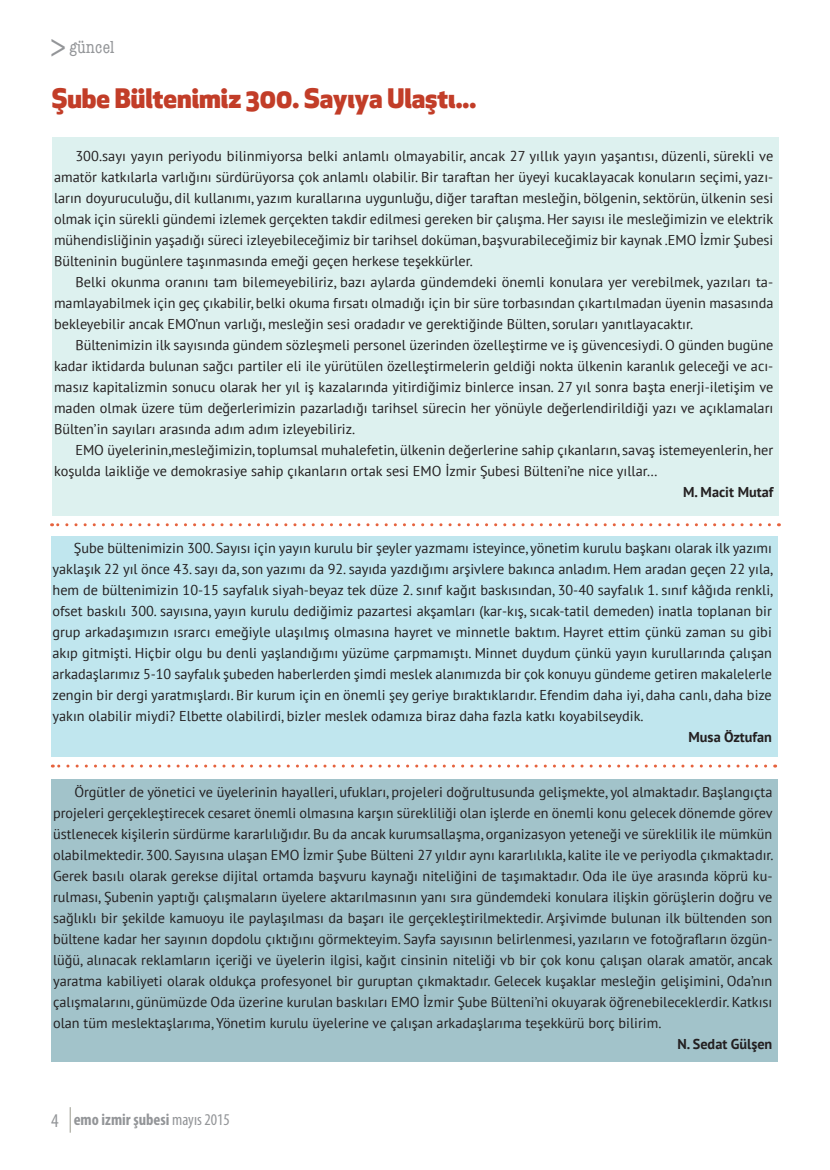
<style>
.page{position:relative;width:830px;height:1170px;background:#fff}
.page>*{position:absolute;margin:0;border:0;box-sizing:border-box;transform-origin:0 0}
.t1{font:800 26.25px "Apex New";color:#c23d28}
.t2{font:condensed 18px "American Typewriter";letter-spacing:.01em;color:#939598}
.t3{font:700 condensed 16.5px "Myriad Pro";color:#939598}
.t4{font:14.25px/21px "PT Sans";color:#231f20;text-align:justify}
.t5{font:700 14.25px "PT Sans";color:#231f20}
.s1{font-family:"Apex New";font-stretch:normal;font-size:33px}
.s2{font-weight:400;font-size:19.5px}
.s3{font-weight:400}
</style>
<div class="page">
<svg style="left:70px;top:1107px;width:1px;height:25px"></svg>
<div style="left:51px;top:536px;width:726px;height:220px;background:#c0e6ee"></div>
<div style="left:51px;top:779px;width:726px;height:282px;background:#a2c3ca"></div>
<div style="left:52px;top:137px;width:726px;height:379px;background:#ddf1ef"></div>
<svg style="left:52px;top:523px;width:717px;height:3px"></svg>
<svg style="left:52px;top:764px;width:713px;height:3px"></svg>
<p class="t2" style="left:50px;top:33px;width:66px"><span class="s1">&gt;</span>güncel</p>
<h1 class="t1" style="left:52px;top:80px;width:426px">Şube Bültenimiz 300. Sayıya Ulaştı...</h1>
<p class="t4" style="left:54px;top:145px;width:720px;text-indent:21px">300.sayı yayın periyodu bilinmiyorsa belki anlamlı olmayabilir, ancak 27 yıllık yayın yaşantısı, düzenli, sürekli ve amatör katkılarla varlığını sürdürüyorsa çok anlamlı olabilir. Bir taraftan her üyeyi kucaklayacak konuların seçimi, yazı&shy;ların doyuruculuğu, dil kullanımı, yazım kurallarına uygunluğu, diğer taraftan mesleğin, bölgenin, sektörün, ülkenin sesi olmak için sürekli gündemi izlemek gerçekten takdir edilmesi gereken bir çalışma. Her sayısı ile mesleğimizin ve elektrik mühendisliğinin yaşadığı süreci izleyebileceğimiz bir tarihsel doküman, başvurabileceğimiz bir kaynak .EMO İzmir Şubesi Bülteninin bugünlere taşınmasında emeği geçen herkese teşekkürler.</p>
<p class="t4" style="left:54px;top:271px;width:720px;text-indent:21px">Belki okunma oranını tam bilemeyebiliriz, bazı aylarda gündemdeki önemli konulara yer verebilmek, yazıları ta&shy;mamlayabilmek için geç çıkabilir, belki okuma fırsatı olmadığı için bir süre torbasından çıkartılmadan üyenin masasında bekleyebilir ancak EMO’nun varlığı, mesleğin sesi oradadır ve gerektiğinde Bülten, soruları yanıtlayacaktır.</p>
<p class="t4" style="left:54px;top:334px;width:720px;text-indent:21px">Bültenimizin ilk sayısında gündem sözleşmeli personel üzerinden özelleştirme ve iş güvencesiydi. O günden bugüne kadar iktidarda bulunan sağcı partiler eli ile yürütülen özelleştirmelerin geldiği nokta ülkenin karanlık geleceği ve acı&shy;masız kapitalizmin sonucu olarak her yıl iş kazalarında yitirdiğimiz binlerce insan. 27 yıl sonra başta enerji-iletişim ve maden olmak üzere tüm değerlerimizin pazarladığı tarihsel sürecin her yönüyle değerlendirildiği yazı ve açıklamaları Bülten’in sayıları arasında adım adım izleyebiliriz.</p>
<p class="t4" style="left:54px;top:439px;width:720px;text-indent:21px">EMO üyelerinin,mesleğimizin, toplumsal muhalefetin, ülkenin değerlerine sahip çıkanların, savaş istemeyenlerin, her koşulda laikliğe ve demokrasiye sahip çıkanların ortak sesi EMO İzmir Şubesi Bülteni’ne nice yıllar…</p>
<p class="t5" style="left:682px;top:482px;width:92px">M. Macit Mutaf</p>
<p class="t4" style="left:53px;top:537px;width:721px;text-indent:21px">Şube bültenimizin 300. Sayısı için yayın kurulu bir şeyler yazmamı isteyince, yönetim kurulu başkanı olarak ilk yazımı yaklaşık 22 yıl önce 43. sayı da, son yazımı da 92. sayıda yazdığımı arşivlere bakınca anladım. Hem aradan geçen 22 yıla, hem de bültenimizin 10-15 sayfalık siyah-beyaz tek düze 2. sınıf kağıt baskısından, 30-40 sayfalık 1. sınıf kâğıda renkli, ofset baskılı 300. sayısına, yayın kurulu dediğimiz pazartesi akşamları (kar-kış, sıcak-tatil demeden) inatla toplanan bir grup arkadaşımızın ısrarcı emeğiyle ulaşılmış olmasına hayret ve minnetle baktım. Hayret ettim çünkü zaman su gibi akıp gitmişti. Hiçbir olgu bu denli yaşlandığımı yüzüme çarpmamıştı. Minnet duydum çünkü yayın kurullarında çalışan arkadaşlarımız 5-10 sayfalık şubeden haberlerden şimdi meslek alanımızda bir çok konuyu gündeme getiren makalelerle zengin bir dergi yaratmışlardı. Bir kurum için en önemli şey geriye bıraktıklarıdır. Efendim daha iyi, daha canlı, daha bize yakın olabilir miydi? Elbette olabilirdi, bizler meslek odamıza biraz daha fazla katkı koyabilseydik.</p>
<p class="t5" style="left:688px;top:727px;width:85px">Musa Öztufan</p>
<p class="t4" style="left:53px;top:781px;width:721px;text-indent:21px">Örgütler de yönetici ve üyelerinin hayalleri, ufukları, projeleri doğrultusunda gelişmekte, yol almaktadır. Başlangıçta projeleri gerçekleştirecek cesaret önemli olmasına karşın sürekliliği olan işlerde en önemli konu gelecek dönemde görev üstlenecek kişilerin sürdürme kararlılığıdır. Bu da ancak kurumsallaşma, organizasyon yeteneği ve süreklilik ile mümkün olabilmektedir. 300. Sayısına ulaşan EMO İzmir Şube Bülteni 27 yıldır aynı kararlılıkla, kalite ile ve periyodla çıkmaktadır.<br>Gerek basılı olarak gerekse dijital ortamda başvuru kaynağı niteliğini de taşımaktadır. Oda ile üye arasında köprü ku&shy;rulması, Şubenin yaptığı çalışmaların üyelere aktarılmasının yanı sıra gündemdeki konulara ilişkin görüşlerin doğru ve sağlıklı bir şekilde kamuoyu ile paylaşılması da başarı ile gerçekleştirilmektedir. Arşivimde bulunan ilk bültenden son bültene kadar her sayının dopdolu çıktığını görmekteyim. Sayfa sayısının belirlenmesi, yazıların ve fotoğrafların özgün&shy;lüğü, alınacak reklamların içeriği ve üyelerin ilgisi, kağıt cinsinin niteliği vb bir çok konu çalışan olarak amatör, ancak yaratma kabiliyeti olarak oldukça profesyonel bir guruptan çıkmaktadır. Gelecek kuşaklar mesleğin gelişimini, Oda’nın çalışmalarını, günümüzde Oda üzerine kurulan baskıları EMO İzmir Şube Bülteni’ni okuyarak öğrenebileceklerdir. Katkısı olan tüm meslektaşlarıma, Yönetim kurulu üyelerine ve çalışan arkadaşlarıma teşekkürü borç bilirim.</p>
<p class="t5" style="left:677px;top:1034px;width:96px">N. Sedat Gülşen</p>
<p class="t3" style="left:51px;top:1109px;width:180px"><span class="s2">4</span> emo izmir şubesi <span class="s3">mayıs 2015</span></p>
</div>
